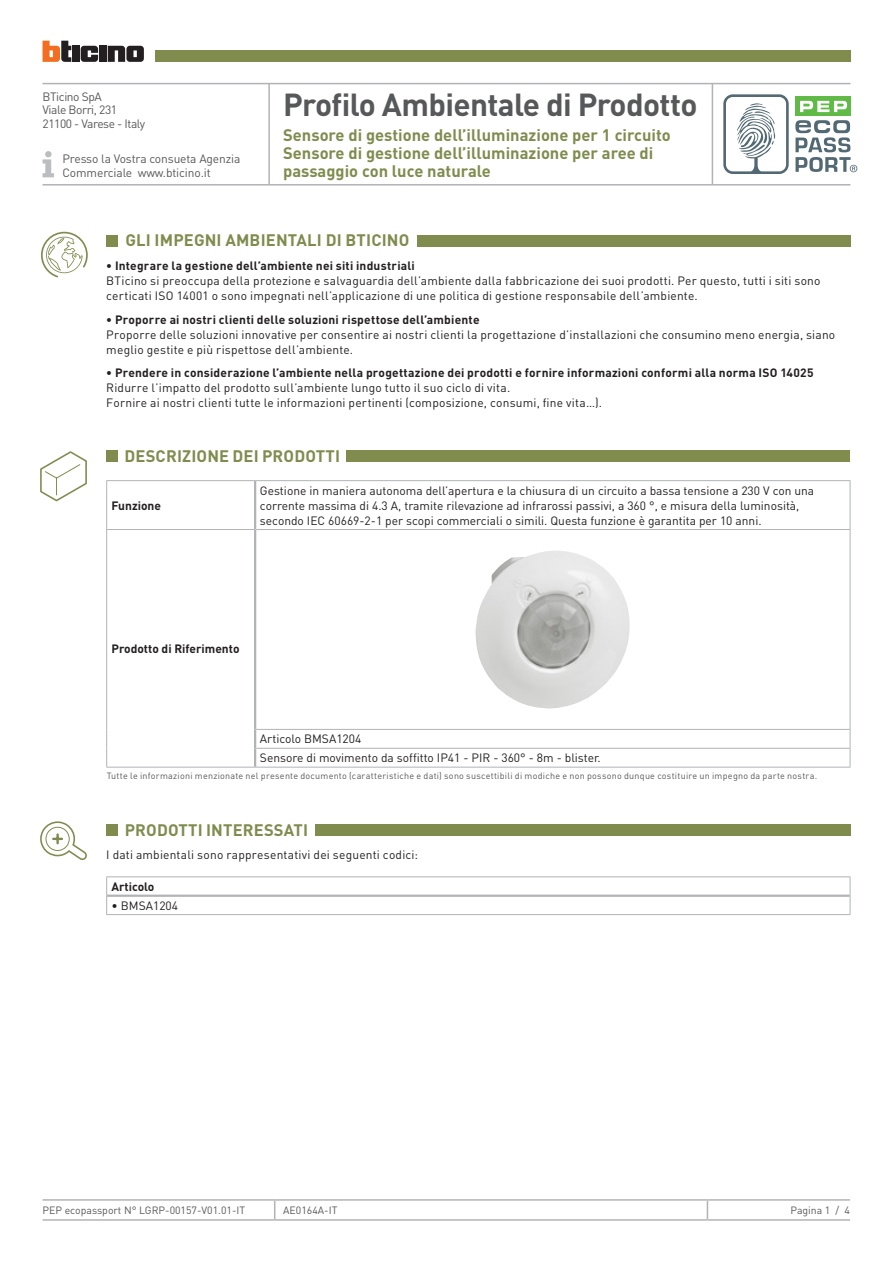
<style>
.page{position:relative;width:893px;height:1263px;background:#fff}
.page>*{position:absolute;margin:0;border:0;box-sizing:border-box;transform-origin:0 0}
.t1{font:700 31.5px "DIN Pro";letter-spacing:-.02em;color:#57585a}
.t2{font:700 16.5px/18px "DIN Pro";color:#7f8c4e}
.t3{font:12px/15px "DIN Pro";letter-spacing:.015em;color:#231f20}
.t4{font:700 12px "DIN Pro";letter-spacing:.015em;color:#231f20}
.t5{font:12px/13.5px "DIN Pro";letter-spacing:-.025em;color:#57585a}
.t6{font:12px "DIN";letter-spacing:.015em;color:#231f20}
.t7{font:10.5px "DIN Pro";color:#57585a}
.t8{font:9px "DIN Pro";letter-spacing:.025em;color:#57585a}
</style>
<div class="page">
<hr style="left:43px;top:1199px;width:232px;height:2px;background:#b2b3b7">
<hr style="left:275px;top:1199px;width:432px;height:2px;background:#b2b3b7">
<svg style="left:274px;top:1201px;width:1px;height:18px"></svg>
<hr style="left:707px;top:1199px;width:143px;height:2px;background:#b2b3b7">
<svg style="left:707px;top:1201px;width:1px;height:18px"></svg>
<hr style="left:43px;top:1219px;width:232px;height:2px;background:#b2b3b7">
<hr style="left:275px;top:1219px;width:432px;height:2px;background:#b2b3b7">
<hr style="left:707px;top:1219px;width:143px;height:2px;background:#b2b3b7">
<div style="left:795px;top:97px;width:56px;height:19px;background:#60bb46"></div>
<svg style="left:800px;top:101px;width:47px;height:11px"></svg>
<svg style="left:723px;top:94px;width:66px;height:80px"></svg>
<svg style="left:795px;top:120px;width:62px;height:52px"></svg>
<hr style="left:43px;top:83px;width:807px;height:1px;background:#b2b3b7">
<hr style="left:43px;top:184px;width:807px;height:2px;background:#b2b3b7">
<hr style="left:268px;top:84px;width:2px;height:100px;background:#b2b3b7">
<hr style="left:712px;top:84px;width:1px;height:100px;background:#b2b3b7">
<div style="left:155px;top:50px;width:695px;height:12px;background:#7f8c4e"></div>
<svg style="left:43px;top:151px;width:11px;height:26px"></svg>
<svg style="left:81px;top:46px;width:17px;height:16px"></svg>
<div style="left:99px;top:46px;width:7px;height:16px;background:#231f20"></div>
<div style="left:72px;top:46px;width:7px;height:16px;background:#231f20"></div>
<svg style="left:43px;top:41px;width:28px;height:21px"></svg>
<svg style="left:108px;top:46px;width:36px;height:16px"></svg>
<div style="left:106px;top:235px;width:12px;height:11px;background:#7f8c4e"></div>
<div style="left:417px;top:235px;width:433px;height:11px;background:#7f8c4e"></div>
<svg style="left:41px;top:232px;width:47px;height:45px"></svg>
<div style="left:106px;top:824px;width:12px;height:12px;background:#7f8c4e"></div>
<div style="left:315px;top:824px;width:535px;height:12px;background:#7f8c4e"></div>
<div style="left:106px;top:450px;width:12px;height:12px;background:#7f8c4e"></div>
<div style="left:346px;top:450px;width:504px;height:12px;background:#7f8c4e"></div>
<hr style="left:106px;top:480px;width:149px;height:1px;background:#b2b3b7">
<hr style="left:106px;top:481px;width:1px;height:48px;background:#b2b3b7">
<hr style="left:106px;top:529px;width:148px;height:1px;background:#b2b3b7">
<hr style="left:106px;top:530px;width:1px;height:199px;background:#b2b3b7">
<svg style="left:106px;top:729px;width:1px;height:38px"></svg>
<hr style="left:106px;top:767px;width:149px;height:1px;background:#b2b3b7">
<hr style="left:255px;top:767px;width:595px;height:1px;background:#b2b3b7">
<hr style="left:255px;top:480px;width:595px;height:1px;background:#b2b3b7">
<hr style="left:850px;top:481px;width:1px;height:48px;background:#b2b3b7">
<hr style="left:256px;top:529px;width:594px;height:1px;background:#b2b3b7">
<hr style="left:850px;top:530px;width:1px;height:199px;background:#b2b3b7">
<hr style="left:256px;top:729px;width:594px;height:1px;background:#b2b3b7">
<hr style="left:256px;top:748px;width:594px;height:1px;background:#b2b3b7">
<svg style="left:850px;top:730px;width:1px;height:37px"></svg>
<hr style="left:254px;top:481px;width:2px;height:48px;background:#b2b3b7">
<hr style="left:254px;top:529px;width:2px;height:200px;background:#b2b3b7">
<svg style="left:254px;top:729px;width:2px;height:38px"></svg>
<img style="left:475px;top:551px;width:155px;height:158px">
<hr style="left:106px;top:876px;width:744px;height:1px;background:#b2b3b7">
<svg style="left:850px;top:877px;width:1px;height:37px"></svg>
<hr style="left:106px;top:914px;width:744px;height:1px;background:#b2b3b7">
<hr style="left:107px;top:894px;width:743px;height:3px;background:#b2b3b7">
<svg style="left:106px;top:877px;width:1px;height:37px"></svg>
<svg style="left:40px;top:451px;width:47px;height:50px"></svg>
<svg style="left:40px;top:821px;width:47px;height:39px"></svg>
<p class="t5" style="left:43px;top:89px;width:104px">BTicino SpA<br>Viale Borri, 231<br>21100 - Varese - Italy</p>
<p class="t5" style="left:62px;top:152px;width:179px">Presso la Vostra consueta Agenzia<br>Commerciale www.bticino.it</p>
<h1 class="t1" style="left:283px;top:83px;width:416px">Profilo Ambientale di Prodotto</h1>
<h2 class="t2" style="left:283px;top:125px;width:389px">Sensore di gestione dell’illuminazione per 1 circuito<br>Sensore di gestione dell’illuminazione per aree di passaggio con luce naturale</h2>
<h2 class="t2" style="left:125px;top:231px;width:285px">GLI IMPEGNI AMBIENTALI DI BTICINO</h2>
<p class="t4" style="left:106px;top:257px;width:310px">• Integrare la gestione dell’ambiente nei siti industriali</p>
<p class="t3" style="left:106px;top:273px;width:716px">BTicino si preoccupa della protezione e salvaguardia dell’ambiente dalla fabbricazione dei suoi prodotti. Per questo, tutti i siti sono certicati ISO 14001 o sono impegnati nell’applicazione di une politica di gestione responsabile dell’ambiente.</p>
<p class="t4" style="left:106px;top:311px;width:375px">• Proporre ai nostri clienti delle soluzioni rispettose dell’ambiente</p>
<p class="t3" style="left:106px;top:326px;width:730px">Proporre delle soluzioni innovative per consentire ai nostri clienti la progettazione d’installazioni che consumino meno energia, siano meglio gestite e più rispettose dell’ambiente.</p>
<p class="t4" style="left:106px;top:364px;width:709px">• Prendere in considerazione l’ambiente nella progettazione dei prodotti e fornire informazioni conformi alla norma ISO 14025</p>
<p class="t3" style="left:106px;top:380px;width:405px">Ridurre l’impatto del prodotto sull’ambiente lungo tutto il suo ciclo di vita.</p>
<p class="t6" style="left:106px;top:395px;width:497px">Fornire ai nostri clienti tutte le informazioni pertinenti (composizione, consumi, fine vita…).</p>
<h2 class="t2" style="left:125px;top:446px;width:217px">DESCRIZIONE DEI PRODOTTI</h2>
<p class="t4" style="left:112px;top:497px;width:51px">Funzione</p>
<p class="t3" style="left:260px;top:482px;width:556px">Gestione in maniera autonoma dell’apertura e la chiusura di un circuito a bassa tensione a 230 V con una corrente massima di 4.3 A, tramite rilevazione ad infrarossi passivi, a 360 °, e misura della luminosità, secondo IEC 60669-2-1 per scopi commerciali o simili. Questa funzione è garantita per 10 anni.</p>
<p class="t4" style="left:112px;top:640px;width:129px">Prodotto di Riferimento</p>
<p class="t3" style="left:260px;top:729px;width:342px;line-height:18.9px">Articolo BMSA1204<br>Sensore di movimento da soffitto IP41 - PIR - 360° - 8m - blister.</p>
<p class="t8" style="left:107px;top:769px;width:712px">Tutte le informazioni menzionate nel presente documento (caratteristiche e dati) sono suscettibili di modiche e non possono dunque costituire un impegno da parte nostra.</p>
<h2 class="t2" style="left:125px;top:820px;width:185px">PRODOTTI INTERESSATI</h2>
<p class="t3" style="left:106px;top:847px;width:313px">I dati ambientali sono rappresentativi dei seguenti codici:</p>
<p class="t4" style="left:112px;top:878px;width:44px">Articolo</p>
<p class="t3" style="left:112px;top:897px;width:68px">• BMSA1204</p>
<p class="t7" style="left:43px;top:1203px;width:204px">PEP ecopassport N° LGRP-00157-V01.01-IT</p>
<p class="t7" style="left:283px;top:1203px;width:56px">AE0164A-IT</p>
<p class="t7" style="left:790px;top:1203px;width:61px">Pagina 1 / 4</p>
</div>
